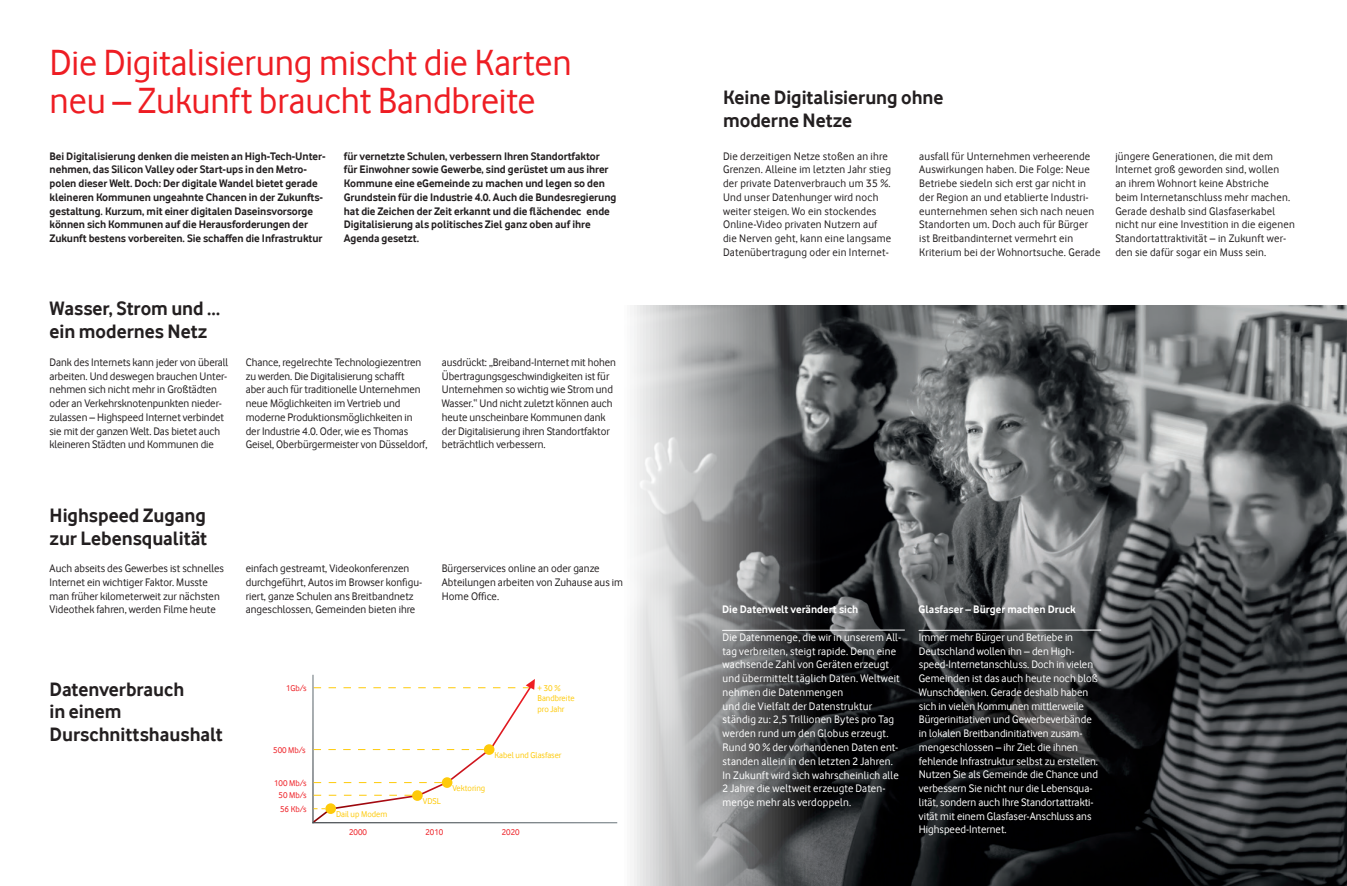
<style>
.page{position:relative;width:1347px;height:886px;background:#fff}
.page>*{position:absolute;margin:0;border:0;box-sizing:border-box;transform-origin:0 0}
.HEADLINE_3{font:37.5px/37.5px "Vodafone Rg";letter-spacing:-.005em;color:#ee1d23}
.HEADLINE_3-2{font:700 20px/22.5px "Vodafone Rg";color:#231f20}
.BODY_COPY{font:11.25px/13.8px "Vodafone Rg";color:#231f20}
.BODY_COPY-2{font:11.25px/13.8px "Vodafone Rg";color:#fff}
.BODY_COPY-3{font:700 11.25px/13.8px "Vodafone Rg";letter-spacing:-.005em;color:#231f20}
.BODY_COPY-4{font:700 11.25px "Vodafone Rg";color:#fff}
.BODY_COPY-5{font:8.75px/10.6px "Vodafone Rg";color:#feca0a}
.BODY_COPY-6{font:8.75px "Vodafone Rg";color:#ee1d23}
</style>
<div class="page">
<img style="left:540px;top:306px;width:806px;height:580px">
<hr style="left:312px;top:822px;width:305px;height:1px;background:#fff">
<svg style="left:312px;top:679px;width:223px;height:145px"></svg>
<hr style="left:919px;top:630px;width:181px;height:1px;background:#fff">
<hr style="left:722px;top:630px;width:182px;height:1px;background:#fff">
<p class="HEADLINE_3" style="left:50px;top:44px;width:523px">Die Digitalisierung mischt die Karten neu – Zukunft braucht Bandbreite</p>
<p class="BODY_COPY-3" style="left:50px;top:149px;width:277px">Bei Digitalisierung denken die meisten an High-Tech-Unter&shy;nehmen, das Silicon Valley oder Start-ups in den Metro&shy;polen dieser Welt. Doch: Der digitale Wandel bietet gerade kleineren Kommunen ungeahnte Chancen in der Zukunfts&shy;gestaltung. Kurzum, mit einer digitalen Daseinsvorsorge können sich Kommunen auf die Herausforderungen der Zukunft bestens vorbereiten. Sie schaffen die Infrastruktur</p>
<p class="BODY_COPY-3" style="left:344px;top:149px;width:274px">für vernetzte Schulen, verbessern Ihren Standortfaktor<br>für Einwohner sowie Gewerbe, sind gerüstet um aus ihrer Kommune eine eGemeinde zu machen und legen so den Grundstein für die Industrie 4.0. Auch die Bundesregierung hat die Zeichen der Zeit erkannt und die flächendec ende Digitalisierung als politisches Ziel ganz oben auf ihre Agenda gesetzt.</p>
<p class="HEADLINE_3-2" style="left:50px;top:297px;width:172px">Wasser, Strom und … ein modernes Netz</p>
<p class="BODY_COPY" style="left:50px;top:355px;width:180px">Dank des Internets kann jeder von überall arbeiten. Und deswegen brauchen Unter&shy;nehmen sich nicht mehr in Großtädten oder an Verkehrsknotenpunkten nieder&shy;zulassen – Highspeed Internet verbindet sie mit der ganzen Welt. Das bietet auch kleineren Städten und Kommunen die</p>
<p class="BODY_COPY" style="left:246px;top:355px;width:183px">Chance, regelrechte Technologiezentren zu werden. Die Digitalisierung schafft<br>aber auch für traditionelle Unternehmen neue Möglichkeiten im Vertrieb und moderne Produktionsmöglichkeiten in der Industrie 4.0. Oder, wie es Thomas Geisel, Oberbürgermeister von Düsseldorf,</p>
<p class="BODY_COPY" style="left:442px;top:355px;width:176px">ausdrückt: „Breiband-Internet mit hohen Übertragungsgeschwindigkeiten ist für Unternehmen so wichtig wie Strom und Wasser.“ Und nicht zuletzt können auch heute unscheinbare Kommunen dank der Digitalisierung ihren Standortfaktor beträchtlich verbessern.</p>
<p class="HEADLINE_3-2" style="left:50px;top:504px;width:159px">Highspeed Zugang zur Lebensqualität</p>
<p class="BODY_COPY" style="left:50px;top:561px;width:176px">Auch abseits des Gewerbes ist schnelles Internet ein wichtiger Faktor. Musste man früher kilometerweit zur nächsten Videothek fahren, werden Filme heute</p>
<p class="BODY_COPY" style="left:246px;top:561px;width:178px">einfach gestreamt, Videokonferenzen durchgeführt, Autos im Browser konfigu&shy;riert, ganze Schulen ans Breitbandnetz angeschlossen, Gemeinden bieten ihre</p>
<p class="BODY_COPY" style="left:442px;top:561px;width:183px">Bürgerservices online an oder ganze<br>Abteilungen arbeiten von Zuhause aus im<br>Home Office.</p>
<p class="HEADLINE_3-2" style="left:50px;top:677px;width:175px">Datenverbrauch<br>in einem<br>Durschnittshaushalt</p>
<p class="BODY_COPY-6" style="left:286px;top:683px;width:22px">1Gb/s</p>
<p class="BODY_COPY-6" style="left:273px;top:745px;width:34px">500 Mb/s</p>
<p class="BODY_COPY-6" style="left:274px;top:778px;width:34px">100 Mb/s</p>
<p class="BODY_COPY-6" style="left:278px;top:790px;width:29px">50 Mb/s</p>
<p class="BODY_COPY-6" style="left:280px;top:804px;width:28px">56 Kb/s</p>
<p class="BODY_COPY-5" style="left:537px;top:682px;width:39px">+ 30 %<br>Bandbreite pro Jahr</p>
<p class="BODY_COPY-5" style="left:423px;top:796px;width:20px">VDSL</p>
<p class="BODY_COPY-5" style="left:494px;top:750px;width:68px">Kabel und Glasfaser</p>
<p class="BODY_COPY-5" style="left:452px;top:783px;width:34px">Vektoring</p>
<p class="BODY_COPY-5" style="left:336px;top:809px;width:53px">Dail up Modem</p>
<p class="BODY_COPY-6" style="left:349px;top:827px;width:19px">2000</p>
<p class="BODY_COPY-6" style="left:425px;top:827px;width:19px">2010</p>
<p class="BODY_COPY-6" style="left:502px;top:827px;width:19px">2020</p>
<p class="HEADLINE_3-2" style="left:723px;top:86px;width:222px">Keine Digitalisierung ohne moderne Netze</p>
<p class="BODY_COPY" style="left:723px;top:149px;width:169px">Die derzeitigen Netze stoßen an ihre Grenzen. Alleine im letzten Jahr stieg der private Datenverbrauch um 35 %.<br>Und unser Datenhunger wird noch weiter steigen. Wo ein stockendes Online-Video privaten Nutzern auf die Nerven geht, kann eine langsame Datenübertragung oder ein Internet-</p>
<p class="BODY_COPY" style="left:919px;top:149px;width:183px">ausfall für Unternehmen verheerende Auswirkungen haben. Die Folge: Neue Betriebe siedeln sich erst gar nicht in der Region an und etablierte Industri&shy;eunternehmen sehen sich nach neuen Standorten um. Doch auch für Bürger ist Breitbandinternet vermehrt ein Kriterium bei der Wohnortsuche. Gerade</p>
<p class="BODY_COPY" style="left:1115px;top:149px;width:181px">jüngere Generationen, die mit dem Internet groß geworden sind, wollen<br>an ihrem Wohnort keine Abstriche<br>beim Internetanschluss mehr machen.<br>Gerade deshalb sind Glasfaserkabel nicht nur eine Investition in die eigenen Standortattraktivität – in Zukunft wer&shy;den sie dafür sogar ein Muss sein.</p>
<p class="BODY_COPY-4" style="left:722px;top:603px;width:138px">Die Datenwelt verändert sich</p>
<p class="BODY_COPY-2" style="left:722px;top:630px;width:180px">Die Datenmenge, die wir in unserem All&shy;tag verbreiten, steigt rapide. Denn eine wachsende Zahl von Geräten erzeugt und übermittelt täglich Daten. Weltweit nehmen die Datenmengen<br>und die Vielfalt der Datenstruktur ständig zu: 2,5 Trillionen Bytes pro Tag werden rund um den Globus erzeugt.<br>Rund 90 % der vorhandenen Daten ent&shy;standen allein in den letzten 2 Jahren.<br>In Zukunft wird sich wahrscheinlich alle 2 Jahre die weltweit erzeugte Daten&shy;menge mehr als verdoppeln.</p>
<p class="BODY_COPY-4" style="left:918px;top:603px;width:159px">Glasfaser – Bürger machen Druck</p>
<p class="BODY_COPY-2" style="left:919px;top:630px;width:181px">Immer mehr Bürger und Betriebe in Deutschland wollen ihn – den High&shy;speed-Internetanschluss. Doch in vielen Gemeinden ist das auch heute noch bloß Wunschdenken. Gerade deshalb haben sich in vielen Kommunen mittlerweile Bürgerinitiativen und Gewerbeverbände in lokalen Breitbandinitiativen zusam&shy;mengeschlossen – ihr Ziel: die ihnen fehlende Infrastruktur selbst zu erstellen.<br>Nutzen Sie als Gemeinde die Chance und verbessern Sie nicht nur die Lebensqua&shy;lität, sondern auch Ihre Standortattrakti&shy;vität mit einem Glasfaser-Anschluss ans Highspeed-Internet.</p>
</div>
